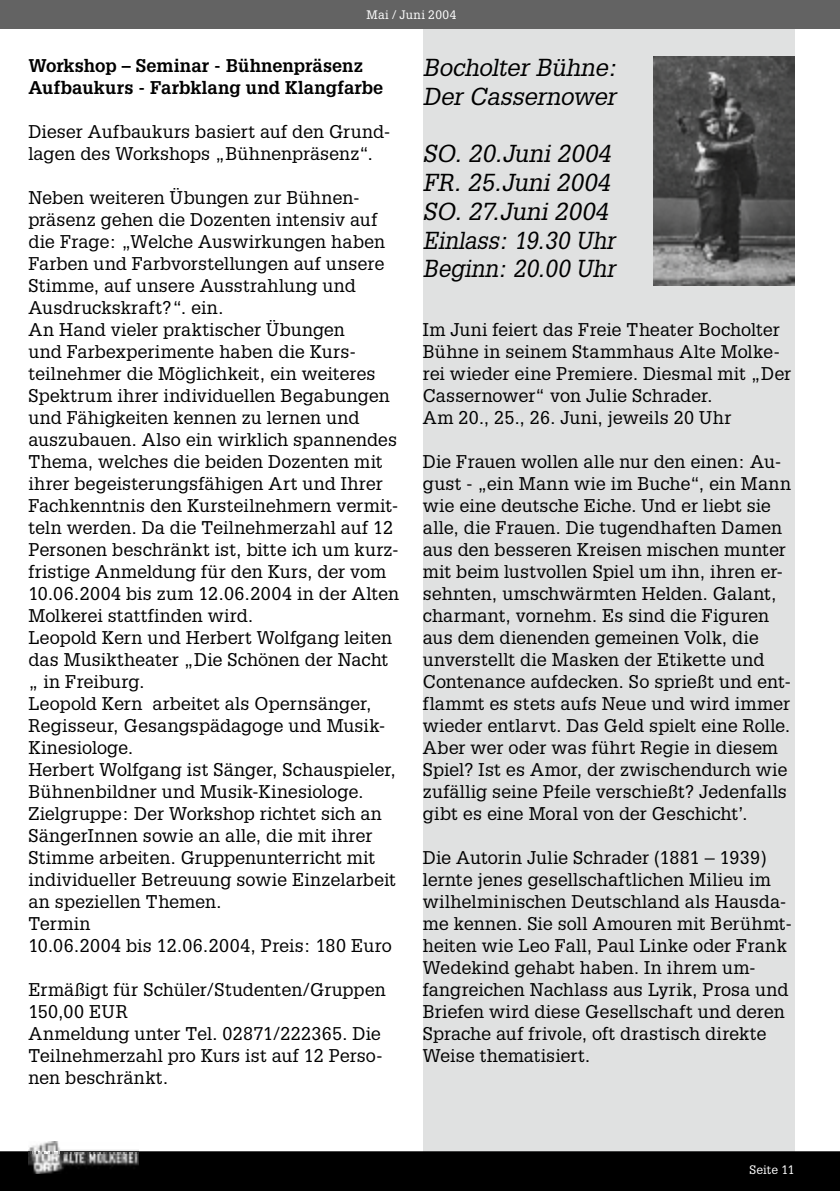
<style>
.page{position:relative;width:840px;height:1191px;background:#fff}
.page>*{position:absolute;margin:0;border:0;box-sizing:border-box;transform-origin:0 0}
.t1{font:italic 24px/28.8px "Glypha";letter-spacing:-.005em;color:#000}
.t2{font:18px/22px "Glypha";color:#000}
.t3{font:700 18px/22px "Glypha";letter-spacing:.005em;color:#000}
.t4{font:12px "Glypha";letter-spacing:.03em;color:#fff}
</style>
<div class="page">
<div style="left:422px;top:15px;width:372px;height:1168px;background:#e0e1e1"></div>
<img style="left:653px;top:57px;width:141px;height:228px">
<div style="left:0;top:1151px;width:839px;height:40px;background:#000"></div>
<div style="left:0;top:0;width:839px;height:28px;background:#636363"></div>
<img style="left:28px;top:1141px;width:111px;height:10px">
<img style="left:28px;top:1151px;width:111px;height:23px">
<p class="t4" style="left:366px;top:7px;width:92px">Mai / Juni 2004</p>
<p class="t3" style="left:28px;top:54px;width:356px">Workshop – Seminar - Bühnenpräsenz<br>Aufbaukurs - Farbklang und Klangfarbe</p>
<p class="t2" style="left:28px;top:120px;width:363px">Dieser Aufbaukurs basiert auf den Grund&shy;lagen des Workshops „Bühnenpräsenz“.</p>
<p class="t2" style="left:28px;top:186px;width:372px">Neben weiteren Übungen zur Bühnen&shy;präsenz gehen die Dozenten intensiv auf die Frage: „Welche Auswirkungen haben Farben und Farbvorstellungen auf unsere Stimme, auf unsere Ausstrahlung und Ausdruckskraft?“. ein.<br>An Hand vieler praktischer Übungen<br>und Farbexperimente haben die Kurs&shy;teilnehmer die Möglichkeit, ein weiteres Spektrum ihrer individuellen Begabungen und Fähigkeiten kennen zu lernen und auszubauen. Also ein wirklich spannendes Thema, welches die beiden Dozenten mit ihrer begeisterungsfähigen Art und Ihrer Fachkenntnis den Kursteilnehmern vermit&shy;teln werden. Da die Teilnehmerzahl auf 12<br>Personen beschränkt ist, bitte ich um kurz&shy;fristige Anmeldung für den Kurs, der vom 10.06.2004 bis zum 12.06.2004 in der Alten Molkerei stattfinden wird.<br>Leopold Kern und Herbert Wolfgang leiten das Musiktheater „Die Schönen der Nacht „ in Freiburg.<br>Leopold Kern arbeitet als Opernsänger, Regisseur, Gesangspädagoge und Musik-Kinesiologe.<br>Herbert Wolfgang ist Sänger, Schauspieler, Bühnenbildner und Musik-Kinesiologe.<br>Zielgruppe: Der Workshop richtet sich an SängerInnen sowie an alle, die mit ihrer Stimme arbeiten. Gruppenunterricht mit individueller Betreuung sowie Einzelarbeit an speziellen Themen.<br>Termin<br>10.06.2004 bis 12.06.2004, Preis: 180 Euro</p>
<p class="t2" style="left:28px;top:978px;width:358px">Ermäßigt für Schüler/Studenten/Gruppen<br>150,00 EUR<br>Anmeldung unter Tel. 02871/222365. Die<br>Teilnehmerzahl pro Kurs ist auf 12 Perso&shy;nen beschränkt.</p>
<h1 class="t1" style="left:422px;top:52px;width:195px">Bocholter Bühne:<br>Der Cassernower</h1>
<h1 class="t1" style="left:422px;top:139px;width:194px">SO. 20.Juni 2004<br>FR. 25.Juni 2004<br>SO. 27.Juni 2004<br>Einlass: 19.30 Uhr<br>Beginn: 20.00 Uhr</h1>
<p class="t2" style="left:422px;top:318px;width:370px">Im Juni feiert das Freie Theater Bocholter Bühne in seinem Stammhaus Alte Molke&shy;rei wieder eine Premiere. Diesmal mit „Der Cassernower“ von Julie Schrader.<br>Am 20., 25., 26. Juni, jeweils 20 Uhr</p>
<p class="t2" style="left:422px;top:450px;width:369px">Die Frauen wollen alle nur den einen: Au&shy;gust - „ein Mann wie im Buche“, ein Mann wie eine deutsche Eiche. Und er liebt sie alle, die Frauen. Die tugendhaften Damen aus den besseren Kreisen mischen munter mit beim lustvollen Spiel um ihn, ihren er&shy;sehnten, umschwärmten Helden. Galant, charmant, vornehm. Es sind die Figuren aus dem dienenden gemeinen Volk, die unverstellt die Masken der Etikette und Contenance aufdecken. So sprießt und ent&shy;flammt es stets aufs Neue und wird immer wieder entlarvt. Das Geld spielt eine Rolle.<br>Aber wer oder was führt Regie in diesem Spiel? Ist es Amor, der zwischendurch wie zufällig seine Pfeile verschießt? Jedenfalls gibt es eine Moral von der Geschicht’.</p>
<p class="t2" style="left:422px;top:846px;width:370px">Die Autorin Julie Schrader (1881 – 1939) lernte jenes gesellschaftlichen Milieu im wilhelminischen Deutschland als Hausda&shy;me kennen. Sie soll Amouren mit Berühmt&shy;heiten wie Leo Fall, Paul Linke oder Frank Wedekind gehabt haben. In ihrem um&shy;fangreichen Nachlass aus Lyrik, Prosa und Briefen wird diese Gesellschaft und deren Sprache auf frivole, oft drastisch direkte Weise thematisiert.</p>
<p class="t4" style="left:749px;top:1162px;width:47px">Seite 11</p>
</div>
